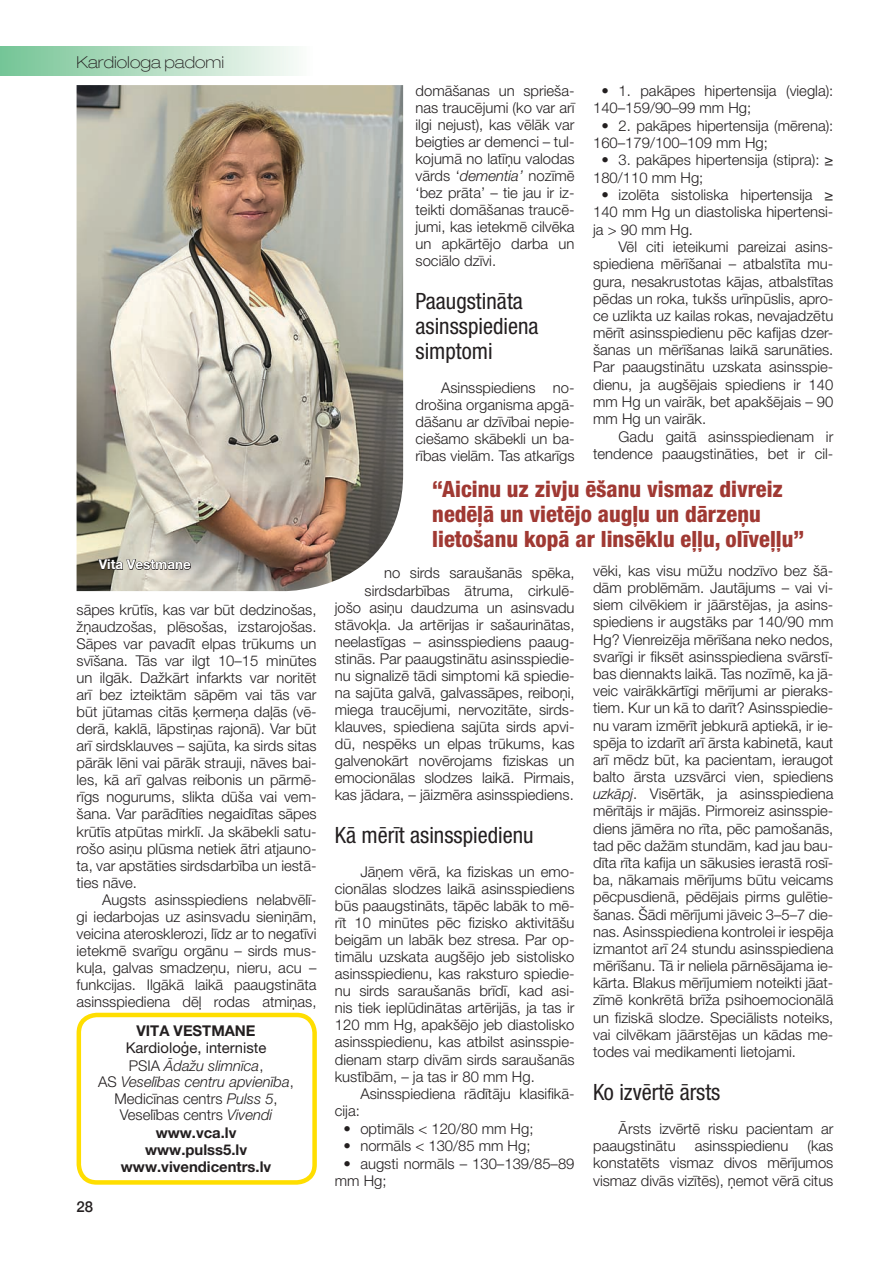
<style>
.page{position:relative;width:893px;height:1263px;background:#fff}
.page>*{position:absolute;margin:0;border:0;box-sizing:border-box;transform-origin:0 0}
.CITĀTS{font:800 condensed 22.5px/24.8px "Helvetica Neue LT Pro";color:#a03933}
.SUBVIRS{font:condensed 22.5px/25.2px "Helvetica Neue LT Pro";color:#231f20}
.rubrika{font:100 expanded 16.5px "Helvetica Neue LT Pro";color:#231f20}
.t1{font:500 15px "Helvetica Neue";color:#231f20}
.txt{font:300 14.85px/17.1px "Helvetica Neue LT Pro";color:#231f20;text-align:justify}
.VIZITKARTE{font:italic 300 14.85px/16.6px "Helvetica Neue LT Pro";color:#231f20;text-align:center}
.VIZITKARTE-2{font:700 14.85px "Helvetica Neue LT Pro";color:#231f20}
.VIZITKARTE-3{font:14.85px "Helvetica Neue LT Pro";color:#231f20}
.fotoparaksts_WHITE{font:700 13.5px "Helvetica Neue LT Pro";color:#fff}
.s1{font-style:normal}
.s2{font-style:italic}
</style>
<div class="page">
<div style="left:0;top:47px;width:315px;height:29px;background:linear-gradient(to right,#75c495,#fdfcfb)"></div>
<img style="left:77px;top:85px;width:326px;height:506px">
<div style="left:77px;top:1013px;width:240px;height:172px;border:4px solid #ffde00;border-radius:18px"></div>
<svg style="left:98px;top:559px;width:93px;height:11px"></svg>
<p class="rubrika" style="left:77px;top:52px;width:149px">Kardiologa padomi</p>
<p class="fotoparaksts_WHITE" style="left:99px;top:556px;width:94px">Vita Vestmane</p>
<p class="txt" style="left:77px;top:601px;width:242px">sāpes krūtīs, kas var būt dedzinošas, žņaudzošas, plēsošas, izstarojošas.<br>Sāpes var pavadīt elpas trūkums un svīšana. Tās var ilgt 10–15 minūtes un ilgāk. Dažkārt infarkts var noritēt arī bez izteiktām sāpēm vai tās var būt jūtamas citās ķermeņa daļās (vē&shy;derā, kaklā, lāpstiņas rajonā). Var būt arī sirdsklauves – sajūta, ka sirds sitas pārāk lēni vai pārāk strauji, nāves bai&shy;les, kā arī galvas reibonis un pārmē&shy;rīgs nogurums, slikta dūša vai vem&shy;šana. Var parādīties negaidītas sāpes krūtīs atpūtas mirklī. Ja skābekli satu&shy;rošo asiņu plūsma netiek ātri atjauno&shy;ta, var apstāties sirdsdarbība un iestā&shy;ties nāve.</p>
<p class="txt" style="left:77px;top:891px;width:242px;text-indent:26px">Augsts asinsspiediens nelabvēlī&shy;gi iedarbojas uz asinsvadu sieniņām, veicina aterosklerozi, līdz ar to negatīvi ietekmē svarīgu orgānu – sirds mus&shy;kuļa, galvas smadzeņu, nieru, acu – funkcijas. Ilgākā laikā paaugstināta asinsspiediena dēļ rodas atmiņas,</p>
<p class="VIZITKARTE-2" style="left:137px;top:1022px;width:121px">VITA VESTMANE</p>
<p class="VIZITKARTE-3" style="left:126px;top:1039px;width:142px">Kardioloģe, interniste</p>
<p class="VIZITKARTE" style="left:98px;top:1057px;width:197px"><span class="s1">PSIA</span> Ādažu slimnīca<span class="s1">,<br>AS</span> Veselības centru apvienība<span class="s1">,<br>Medicīnas centrs</span> Pulss 5<span class="s1">,<br>Veselības centrs</span> Vivendi</p>
<p class="VIZITKARTE-2" style="left:156px;top:1123px;width:82px">www.vca.lv</p>
<p class="VIZITKARTE-2" style="left:145px;top:1140px;width:103px">www.pulss5.lv</p>
<p class="VIZITKARTE-2" style="left:121px;top:1157px;width:152px">www.vivendicentrs.lv</p>
<p class="t1" style="left:77px;top:1194px;width:18px">28</p>
<p class="txt" style="left:416px;top:82px;width:161px">domāšanas un sprieša&shy;nas traucējumi (ko var arī ilgi nejust), kas vēlāk var beigties ar demenci – tul&shy;kojumā no latīņu valodas vārds ‘<span class="s2">dementia’</span> nozīmē ‘bez prāta’ – tie jau ir iz&shy;teikti domāšanas traucē&shy;jumi, kas ietekmē cilvēka un apkārtējo darba un sociālo dzīvi.</p>
<p class="SUBVIRS" style="left:416px;top:288px;width:124px">Paaugstināta asinsspiediena simptomi</p>
<p class="txt" style="left:416px;top:379px;width:160px;text-indent:26px">Asinsspiediens no&shy;drošina organisma apgā&shy;dāšanu ar dzīvībai nepie&shy;ciešamo skābekli un ba&shy;rības vielām. Tas atkarīgs</p>
<p class="txt" style="left:593px;top:82px;width:242px;text-indent:9px">• 1. pakāpes hipertensija (viegla):<br>140–159/90–99 mm Hg;</p>
<p class="txt" style="left:593px;top:116px;width:242px;text-indent:9px">• 2. pakāpes hipertensija (mērena):<br>160–179/100–109 mm Hg;</p>
<p class="txt" style="left:593px;top:151px;width:242px;text-indent:9px">• 3. pakāpes hipertensija (stipra): ≥<br>180/110 mm Hg;</p>
<p class="txt" style="left:593px;top:186px;width:242px;text-indent:9px">• izolēta sistoliska hipertensija ≥ 140 mm Hg un diastoliska hipertensi&shy;ja &gt; 90 mm Hg.</p>
<p class="txt" style="left:593px;top:238px;width:242px;text-indent:26px">Vēl citi ieteikumi pareizai asins&shy;spiediena mērīšanai – atbalstīta mu&shy;gura, nesakrustotas kājas, atbalstītas pēdas un roka, tukšs urīnpūslis, apro&shy;ce uzlikta uz kailas rokas, nevajadzētu mērīt asinsspiedienu pēc kafijas dzer&shy;šanas un mērīšanas laikā sarunāties.<br>Par paaugstinātu uzskata asinsspie&shy;dienu, ja augšējais spiediens ir 140 mm Hg un vairāk, bet apakšējais – 90 mm Hg un vairāk.</p>
<p class="txt" style="left:593px;top:427px;width:242px;text-align:right">Gadu gaitā asinsspiedienam ir tendence paaugstināties, bet ir cil-</p>
<p class="CITĀTS" style="left:432px;top:476px;width:373px">“Aicinu uz zivju ēšanu vismaz divreiz nedēļā un vietējo augļu un dārzeņu lietošanu kopā ar linsēklu eļļu, olīveļļu”</p>
<p class="txt" style="left:335px;top:564px;width:241px;text-align:right">no sirds saraušanās spēka, sirdsdarbības ātruma, cirkulē&shy;jošo asiņu daudzuma un asinsvadu stāvokļa. Ja artērijas ir sašaurinātas, neelastīgas – asinsspiediens paaug&shy;stinās. Par paaugstinātu asinsspiedie&shy;nu signalizē tādi simptomi kā spiedie&shy;na sajūta galvā, galvassāpes, reiboņi, miega traucējumi, nervozitāte, sirds&shy;klauves, spiediena sajūta sirds apvi&shy;dū, nespēks un elpas trūkums, kas galvenokārt novērojams fiziskas un emocionālas slodzes laikā. Pirmais, kas jādara, – jāizmēra asinsspiediens.</p>
<p class="SUBVIRS" style="left:335px;top:822px;width:200px">Kā mērīt asinsspiedienu</p>
<p class="txt" style="left:335px;top:863px;width:241px;text-indent:26px">Jāņem vērā, ka fiziskas un emo&shy;cionālas slodzes laikā asinsspiediens būs paaugstināts, tāpēc labāk to mē&shy;rīt 10 minūtes pēc fizisko aktivitāšu beigām un labāk bez stresa. Par op&shy;timālu uzskata augšējo jeb sistolisko asinsspiedienu, kas raksturo spiedie&shy;nu sirds saraušanās brīdī, kad asi&shy;nis tiek ieplūdinātas artērijās, ja tas ir 120 mm Hg, apakšējo jeb diastolisko asinsspiedienu, kas atbilst asinsspie&shy;dienam starp divām sirds saraušanās kustībām, – ja tas ir 80 mm Hg.</p>
<p class="txt" style="left:360px;top:1085px;width:216px">Asinsspiediena rādītāju klasifikā-</p>
<p class="txt" style="left:335px;top:1102px;width:27px">cija:</p>
<p class="txt" style="left:343px;top:1119px;width:192px">• optimāls &lt; 120/80 mm Hg;</p>
<p class="txt" style="left:343px;top:1137px;width:189px">• normāls &lt; 130/85 mm Hg;</p>
<p class="txt" style="left:335px;top:1154px;width:241px;text-indent:9px">• augsti normāls – 130–139/85–89 mm Hg;</p>
<p class="txt" style="left:593px;top:562px;width:242px">vēki, kas visu mūžu nodzīvo bez šā&shy;dām problēmām. Jautājums – vai vi&shy;siem cilvēkiem ir jāārstējas, ja asins&shy;spiediens ir augstāks par 140/90 mm Hg? Vienreizēja mērīšana neko nedos, svarīgi ir fiksēt asinsspiediena svārstī&shy;bas diennakts laikā. Tas nozīmē, ka jā&shy;veic vairākkārtīgi mērījumi ar pieraks&shy;tiem. Kur un kā to darīt? Asinsspiedie&shy;nu varam izmērīt jebkurā aptiekā, ir ie&shy;spēja to izdarīt arī ārsta kabinetā, kaut arī mēdz būt, ka pacientam, ieraugot balto ārsta uzsvārci vien, spiediens <span class="s2">uzkāpj</span>. Visērtāk, ja asinsspiediena mērītājs ir mājās. Pirmoreiz asinsspie&shy;diens jāmēra no rīta, pēc pamošanās, tad pēc dažām stundām, kad jau bau&shy;dīta rīta kafija un sākusies ierastā rosī&shy;ba, nākamais mērījums būtu veicams pēcpusdienā, pēdējais pirms gulētie&shy;šanas. Šādi mērījumi jāveic 3–5–7 die&shy;nas. Asinsspiediena kontrolei ir iespēja izmantot arī 24 stundu asinsspiediena mērīšanu. Tā ir neliela pārnēsājama ie&shy;kārta. Blakus mērījumiem noteikti jāat&shy;zīmē konkrētā brīža psihoemocionālā un fiziskā slodze. Speciālists noteiks, vai cilvēkam jāārstējas un kādas me&shy;todes vai medikamenti lietojami.</p>
<p class="SUBVIRS" style="left:593px;top:1079px;width:129px">Ko izvērtē ārsts</p>
<p class="txt" style="left:593px;top:1120px;width:242px;text-indent:26px">Ārsts izvērtē risku pacientam ar paaugstinātu</p>
<p class="txt" style="left:593px;top:1137px;width:242px;text-indent:214px">(kas konstatēts vismaz divos mērījumos vismaz divās vizītēs), ņemot vērā citus</p>
<p class="txt" style="left:695px;top:1137px;width:95px">asinsspiedienu</p>
</div>
